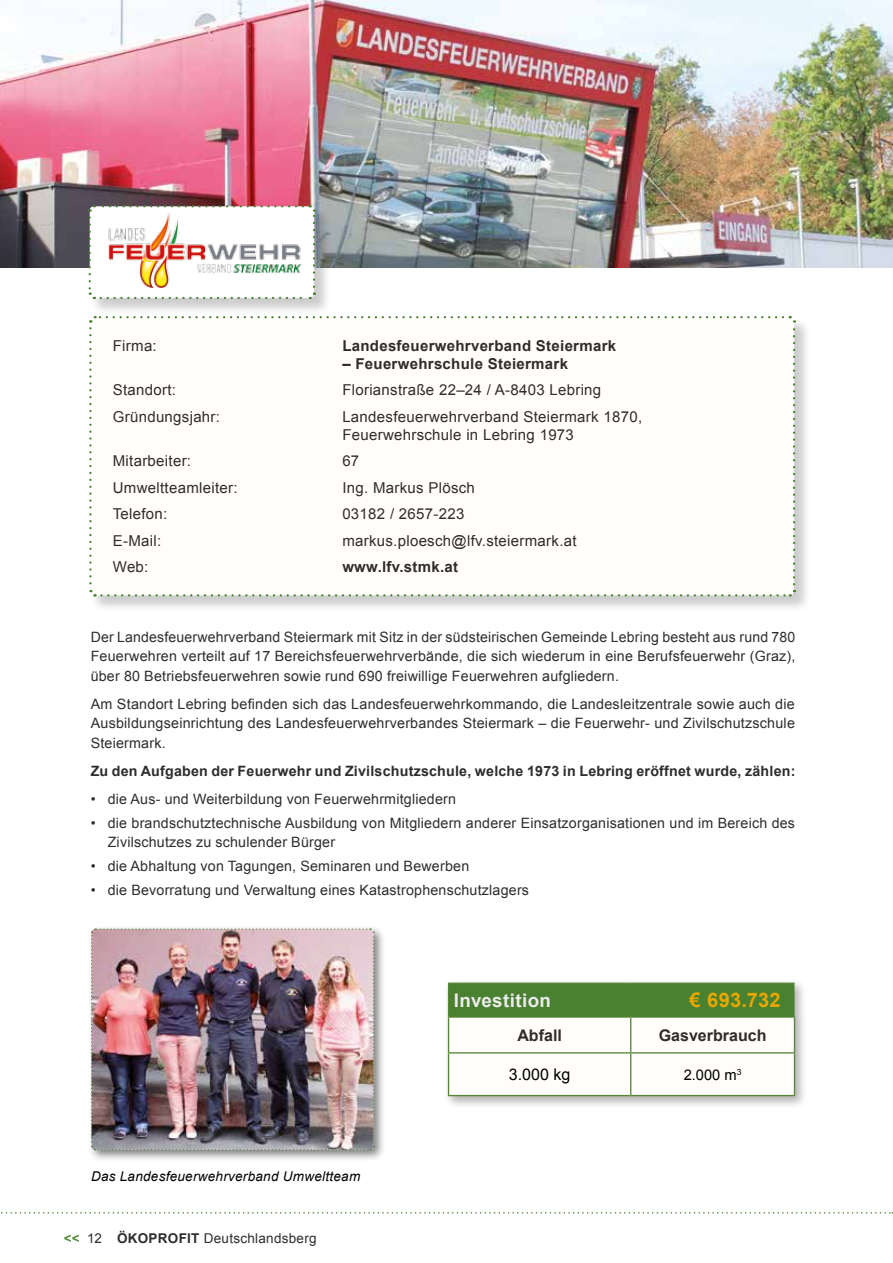
<style>
.page{position:relative;width:893px;height:1263px;background:#fff}
.page>*{position:absolute;margin:0;border:0;box-sizing:border-box;transform-origin:0 0}
.t1{font:700 20.1px "Arial";letter-spacing:.01em;color:#e8a701}
.t2{font:700 18.75px "Arial";letter-spacing:.02em;color:#ececed}
.t3{font:700 16.05px "Arial";color:#2e2d2c}
.t4{font:16.05px "Arial";color:#000}
.t5{font:15px/18px "Arial";letter-spacing:.02em;color:#2e2d2c}
.t6{font:700 15px "Arial";letter-spacing:.02em;color:#2e2d2c}
.t7{font:14.7px "Arial";color:#000}
.t8{font:14.25px/19.5px "Arial";letter-spacing:.015em;color:#2e2d2c;text-align:justify}
.t9{font:700 14.25px "Arial";letter-spacing:.015em;color:#2e2d2c}
.t10{font:italic 13.5px "Arial";letter-spacing:.02em;color:#000}
.t11{font:13.5px "Arial";letter-spacing:.02em;color:#2e2d2c}
.s1{font-weight:700;color:#568738}
.s2{font-weight:700}
</style>
<div class="page">
<svg style="left:1px;top:1212px;width:892px;height:1px"></svg>
<div style="left:444px;top:978px;width:364px;height:131px;background:#000;opacity:.3"></div>
<svg style="left:449px;top:984px;width:345px;height:111px"></svg>
<hr style="left:448px;top:1018px;width:1px;height:34px;background:#568738">
<hr style="left:630px;top:1018px;width:1px;height:34px;background:#568738">
<hr style="left:794px;top:1018px;width:1px;height:34px;background:#568738">
<hr style="left:448px;top:1052px;width:183px;height:1px;background:#568738">
<hr style="left:448px;top:1053px;width:1px;height:42px;background:#568738">
<hr style="left:631px;top:1052px;width:164px;height:1px;background:#568738">
<hr style="left:630px;top:1053px;width:1px;height:42px;background:#568738">
<hr style="left:794px;top:1053px;width:1px;height:42px;background:#568738">
<hr style="left:448px;top:1095px;width:183px;height:1px;background:#568738">
<hr style="left:631px;top:1095px;width:164px;height:1px;background:#568738">
<hr style="left:448px;top:982px;width:183px;height:2px;background:#568738">
<hr style="left:448px;top:984px;width:1px;height:32px;background:#568738">
<hr style="left:631px;top:982px;width:163px;height:2px;background:#568738">
<hr style="left:448px;top:1016px;width:183px;height:2px;background:#568738">
<hr style="left:631px;top:1016px;width:164px;height:2px;background:#568738">
<div style="left:90px;top:317px;width:721px;height:296px;background:#000;opacity:.2"></div>
<svg style="left:89px;top:316px;width:707px;height:282px"></svg>
<img style="left:0;top:0;width:893px;height:267px">
<div style="left:89px;top:206px;width:242px;height:109px;background:#000;opacity:.2"></div>
<svg style="left:87px;top:204px;width:229px;height:96px"></svg>
<div style="left:88px;top:925px;width:298px;height:237px;background:#000;opacity:.5"></div>
<img style="left:90px;top:928px;width:284px;height:223px">
<p class="t5" style="left:113px;top:336px;width:45px">Firma:</p>
<p class="t6" style="left:342px;top:335px;width:275px">Landesfeuerwehrverband Steiermark</p>
<p class="t6" style="left:342px;top:353px;width:227px">– Feuerwehrschule Steiermark</p>
<p class="t5" style="left:113px;top:381px;width:65px">Standort:</p>
<p class="t5" style="left:342px;top:381px;width:260px">Florianstraße 22–24 / A-8403 Lebring</p>
<p class="t5" style="left:113px;top:407px;width:109px">Gründungsjahr:</p>
<p class="t5" style="left:342px;top:407px;width:301px">Landesfeuerwehrverband Steiermark 1870,<br>Feuerwehrschule in Lebring 1973</p>
<p class="t5" style="left:113px;top:452px;width:80px">Mitarbeiter:</p>
<p class="t5" style="left:342px;top:452px;width:18px">67</p>
<p class="t5" style="left:113px;top:478px;width:126px">Umweltteamleiter:</p>
<p class="t5" style="left:342px;top:478px;width:134px">Ing. Markus Plösch</p>
<p class="t5" style="left:113px;top:505px;width:56px">Telefon:</p>
<p class="t5" style="left:342px;top:505px;width:124px">03182 / 2657-223</p>
<p class="t5" style="left:113px;top:531px;width:50px">E-Mail:</p>
<p class="t5" style="left:342px;top:531px;width:236px">markus.ploesch@lfv.steiermark.at</p>
<p class="t5" style="left:113px;top:558px;width:37px">Web:</p>
<p class="t6" style="left:342px;top:557px;width:117px">www.lfv.stmk.at</p>
<p class="t8" style="left:91px;top:627px;width:706px">Der Landesfeuerwehrverband Steiermark mit Sitz in der südsteirischen Gemeinde Lebring besteht aus rund 780<br>Feuerwehren verteilt auf 17 Bereichsfeuerwehrverbände, die sich wiederum in eine Berufsfeuerwehr (Graz), über 80 Betriebsfeuerwehren sowie rund 690 freiwillige Feuerwehren aufgliedern.</p>
<p class="t8" style="left:91px;top:694px;width:706px">Am Standort Lebring befinden sich das Landesfeuerwehrkommando, die Landesleitzentrale sowie auch die Ausbildungseinrichtung des Landesfeuerwehrverbandes Steiermark – die Feuerwehr- und Zivilschutzschule Steiermark.</p>
<p class="t9" style="left:91px;top:761px;width:706px">Zu den Aufgaben der Feuerwehr und Zivilschutzschule, welche 1973 in Lebring eröffnet wurde, zählen:</p>
<p class="t8" style="left:91px;top:789px;width:367px">• die Aus- und Weiterbildung von Feuerwehrmitgliedern</p>
<p class="t8" style="left:108px;top:813px;width:689px;text-indent:-17px">• die brandschutztechnische Ausbildung von Mitgliedern anderer Einsatzorganisationen und im Bereich des<br>Zivilschutzes zu schulender Bürger</p>
<p class="t8" style="left:91px;top:856px;width:380px">• die Abhaltung von Tagungen, Seminaren und Bewerben</p>
<p class="t8" style="left:91px;top:880px;width:440px">• die Bevorratung und Verwaltung eines Katastrophenschutzlagers</p>
<p class="t10" style="left:91px;top:1168px;width:271px">Das Landesfeuerwehrverband Umweltteam</p>
<p class="t11" style="left:64px;top:1229px;width:254px"><span class="s1">&lt;&lt;</span> 12 <span class="s2">ÖKOPROFIT</span> Deutschlandsberg</p>
<h2 class="t2" style="left:454px;top:988px;width:99px">Investition</h2>
<h1 class="t1" style="left:689px;top:987px;width:93px">€ 693.732</h1>
<p class="t3" style="left:517px;top:1024px;width:46px">Abfall</p>
<p class="t3" style="left:659px;top:1024px;width:109px">Gasverbrauch</p>
<p class="t4" style="left:509px;top:1064px;width:63px">3.000 kg</p>
<p class="t7" style="left:684px;top:1065px;width:59px">2.000 m<sup>3</sup></p>
</div>
